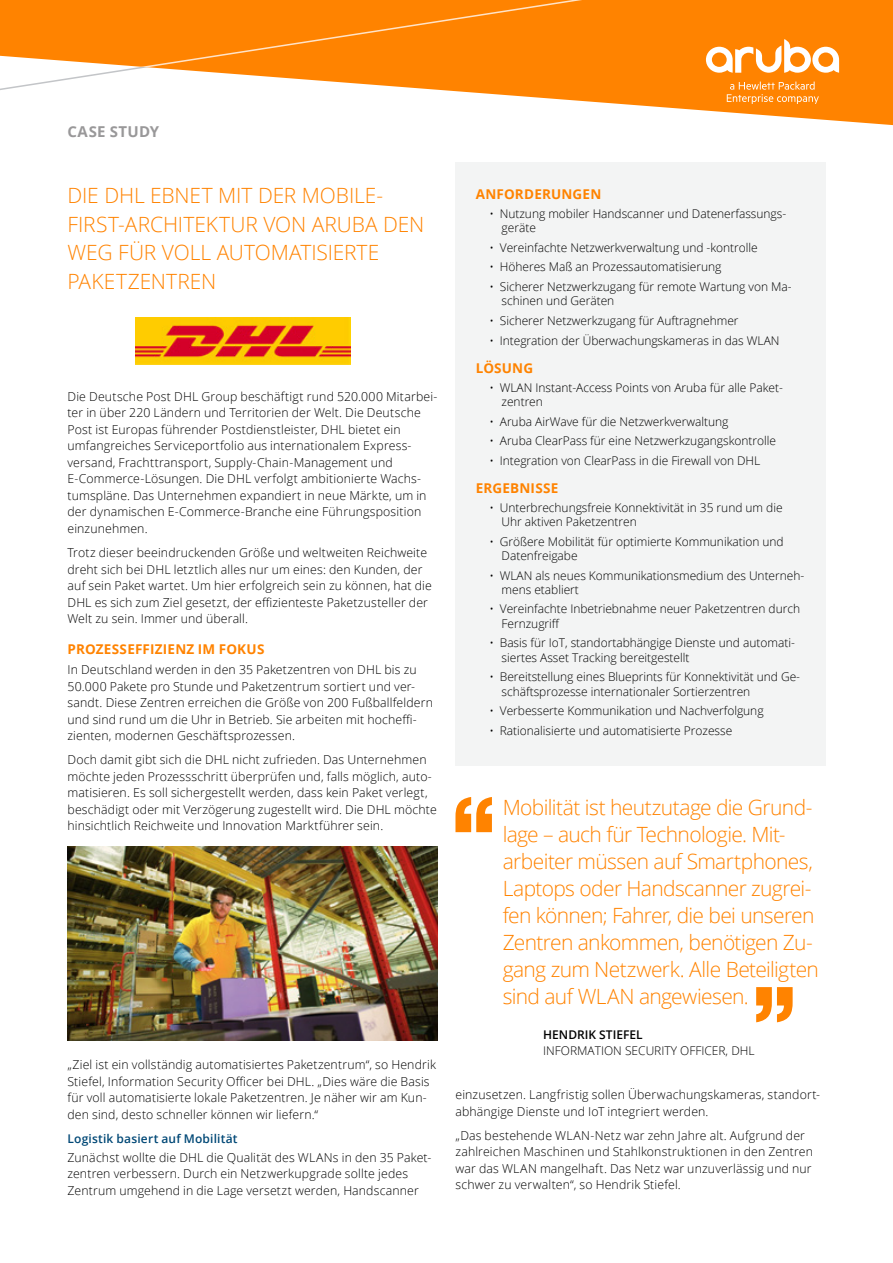
<style>
.page{position:relative;width:893px;height:1263px;background:#fff}
.page>*{position:absolute;margin:0;border:0;box-sizing:border-box;transform-origin:0 0}
.t1{font:300 21px/27px "Open Sans";letter-spacing:-.03em;color:#ff8300}
.t2{font:300 21px/28.5px "Open Sans";letter-spacing:-.005em;color:#ff8300}
.t3{font:700 15px "Open Sans";letter-spacing:.02em;color:#999899}
.t4{font:700 13.5px "Open Sans";letter-spacing:.015em;color:#ff8300}
.t5{font:300 12.3px/16.5px "Open Sans";letter-spacing:.01em;color:#000}
.t6{font:300 12px/14.2px "Open Sans";letter-spacing:-.005em;color:#000}
.t7{font:600 12px "Open Sans";letter-spacing:.015em;color:#004876}
.t8{font:600 12px "Open Sans";color:#000}
</style>
<div class="page">
<svg style="left:0;top:0;width:893px;height:126px;fill:#ff8300"></svg>
<svg style="left:706px;top:39px;width:133px;height:65px"></svg>
<div style="left:455px;top:162px;width:370px;height:603px;background:#f3f4f4"></div>
<svg style="left:455px;top:797px;width:37px;height:35px"></svg>
<svg style="left:756px;top:987px;width:37px;height:35px"></svg>
<img style="left:68px;top:846px;width:369px;height:195px">
<img style="left:135px;top:317px;width:216px;height:48px">
<p class="t3" style="left:68px;top:121px;width:93px">CASE STUDY</p>
<h1 class="t2" style="left:68px;top:181px;width:358px">DIE DHL EBNET MIT DER MOBILE-<br>FIRST-ARCHITEKTUR VON ARUBA DEN<br>WEG FÜR VOLL AUTOMATISIERTE<br>PAKETZENTREN</h1>
<p class="t4" style="left:476px;top:185px;width:127px">ANFORDERUNGEN</p>
<p class="t6" style="left:502px;top:206px;width:286px;text-indent:-12px">• Nutzung mobiler Handscanner und Datenerfassungs&shy;geräte</p>
<p class="t6" style="left:489px;top:240px;width:270px">• Vereinfachte Netzwerkverwaltung und -kontrolle</p>
<p class="t6" style="left:489px;top:260px;width:234px">• Höheres Maß an Prozessautomatisierung</p>
<p class="t6" style="left:502px;top:279px;width:292px;text-indent:-12px">• Sicherer Netzwerkzugang für remote Wartung von Ma&shy;schinen und Geräten</p>
<p class="t6" style="left:489px;top:313px;width:251px">• Sicherer Netzwerkzugang für Auftragnehmer</p>
<p class="t6" style="left:489px;top:333px;width:292px">• Integration der Überwachungskameras in das WLAN</p>
<p class="t4" style="left:476px;top:359px;width:59px">LÖSUNG</p>
<p class="t6" style="left:502px;top:380px;width:283px;text-indent:-12px">• WLAN Instant-Access Points von Aruba für alle Paket&shy;zentren</p>
<p class="t6" style="left:489px;top:414px;width:240px">• Aruba AirWave für die Netzwerkverwaltung</p>
<p class="t6" style="left:489px;top:433px;width:288px">• Aruba ClearPass für eine Netzwerkzugangskontrolle</p>
<p class="t6" style="left:489px;top:453px;width:272px">• Integration von ClearPass in die Firewall von DHL</p>
<p class="t4" style="left:476px;top:479px;width:84px">ERGEBNISSE</p>
<p class="t6" style="left:502px;top:500px;width:282px;text-indent:-12px">• Unterbrechungsfreie Konnektivität in 35 rund um die<br>Uhr aktiven Paketzentren</p>
<p class="t6" style="left:502px;top:534px;width:284px;text-indent:-12px">• Größere Mobilität für optimierte Kommunikation und<br>Datenfreigabe</p>
<p class="t6" style="left:502px;top:568px;width:304px;text-indent:-12px">• WLAN als neues Kommunikationsmedium des Unterneh&shy;mens etabliert</p>
<p class="t6" style="left:502px;top:602px;width:300px;text-indent:-12px">• Vereinfachte Inbetriebnahme neuer Paketzentren durch<br>Fernzugriff</p>
<p class="t6" style="left:502px;top:636px;width:295px;text-indent:-12px">• Basis für IoT, standortabhängige Dienste und automati&shy;siertes Asset Tracking bereitgestellt</p>
<p class="t6" style="left:502px;top:669px;width:300px;text-indent:-12px">• Bereitstellung eines Blueprints für Konnektivität und Ge&shy;schäftsprozesse internationaler Sortierzentren</p>
<p class="t6" style="left:489px;top:703px;width:276px">• Verbesserte Kommunikation und Nachverfolgung</p>
<p class="t6" style="left:489px;top:723px;width:244px">• Rationalisierte und automatisierte Prozesse</p>
<p class="t5" style="left:68px;top:388px;width:371px">Die Deutsche Post DHL Group beschäftigt rund 520.000 Mitarbei&shy;ter in über 220 Ländern und Territorien der Welt. Die Deutsche Post ist Europas führender Postdienstleister, DHL bietet ein umfangreiches Serviceportfolio aus internationalem Express&shy;versand, Frachttransport, Supply-Chain-Management und E-Commerce-Lösungen. Die DHL verfolgt ambitionierte Wachs&shy;tumspläne. Das Unternehmen expandiert in neue Märkte, um in der dynamischen E-Commerce-Branche eine Führungsposition einzunehmen.</p>
<p class="t5" style="left:68px;top:544px;width:366px">Trotz dieser beeindruckenden Größe und weltweiten Reichweite dreht sich bei DHL letztlich alles nur um eines: den Kunden, der auf sein Paket wartet. Um hier erfolgreich sein zu können, hat die DHL es sich zum Ziel gesetzt, der effizienteste Paketzusteller der Welt zu sein. Immer und überall.</p>
<p class="t4" style="left:68px;top:639px;width:198px">PROZESSEFFIZIENZ IM FOKUS</p>
<p class="t5" style="left:68px;top:661px;width:367px">In Deutschland werden in den 35 Paketzentren von DHL bis zu 50.000 Pakete pro Stunde und Paketzentrum sortiert und ver&shy;sandt. Diese Zentren erreichen die Größe von 200 Fußballfeldern und sind rund um die Uhr in Betrieb. Sie arbeiten mit hocheffi&shy;zienten, modernen Geschäftsprozessen.</p>
<p class="t5" style="left:68px;top:751px;width:371px">Doch damit gibt sich die DHL nicht zufrieden. Das Unternehmen möchte jeden Prozessschritt überprüfen und, falls möglich, auto&shy;matisieren. Es soll sichergestellt werden, dass kein Paket verlegt, beschädigt oder mit Verzögerung zugestellt wird. Die DHL möchte hinsichtlich Reichweite und Innovation Marktführer sein.</p>
<p class="t1" style="left:503px;top:793px;width:318px">Mobilität ist heutzutage die Grund&shy;lage – auch für Technologie. Mit&shy;arbeiter müssen auf Smartphones, Laptops oder Handscanner zugrei&shy;fen können; Fahrer, die bei unseren Zentren ankommen, benötigen Zu&shy;gang zum Netzwerk. Alle Beteiligten sind auf WLAN angewiesen.</p>
<p class="t8" style="left:543px;top:1027px;width:101px">HENDRIK STIEFEL</p>
<p class="t6" style="left:543px;top:1043px;width:213px">INFORMATION SECURITY OFFICER, DHL</p>
<p class="t5" style="left:455px;top:1086px;width:366px">einzusetzen. Langfristig sollen Überwachungskameras, standort&shy;abhängige Dienste und IoT integriert werden.</p>
<p class="t5" style="left:455px;top:1127px;width:359px">„Das bestehende WLAN-Netz war zehn Jahre alt. Aufgrund der zahlreichen Maschinen und Stahlkonstruktionen in den Zentren war das WLAN mangelhaft. Das Netz war unzuverlässig und nur schwer zu verwalten“, so Hendrik Stiefel.</p>
<p class="t5" style="left:68px;top:1056px;width:370px">„Ziel ist ein vollständig automatisiertes Paketzentrum“, so Hendrik Stiefel, Information Security Officer bei DHL. „Dies wäre die Basis für voll automatisierte lokale Paketzentren. Je näher wir am Kun&shy;den sind, desto schneller können wir liefern.“</p>
<p class="t7" style="left:68px;top:1130px;width:172px">Logistik basiert auf Mobilität</p>
<p class="t5" style="left:68px;top:1148px;width:365px">Zunächst wollte die DHL die Qualität des WLANs in den 35 Paket&shy;zentren verbessern. Durch ein Netzwerkupgrade sollte jedes<br>Zentrum umgehend in die Lage versetzt werden, Handscanner</p>
</div>
